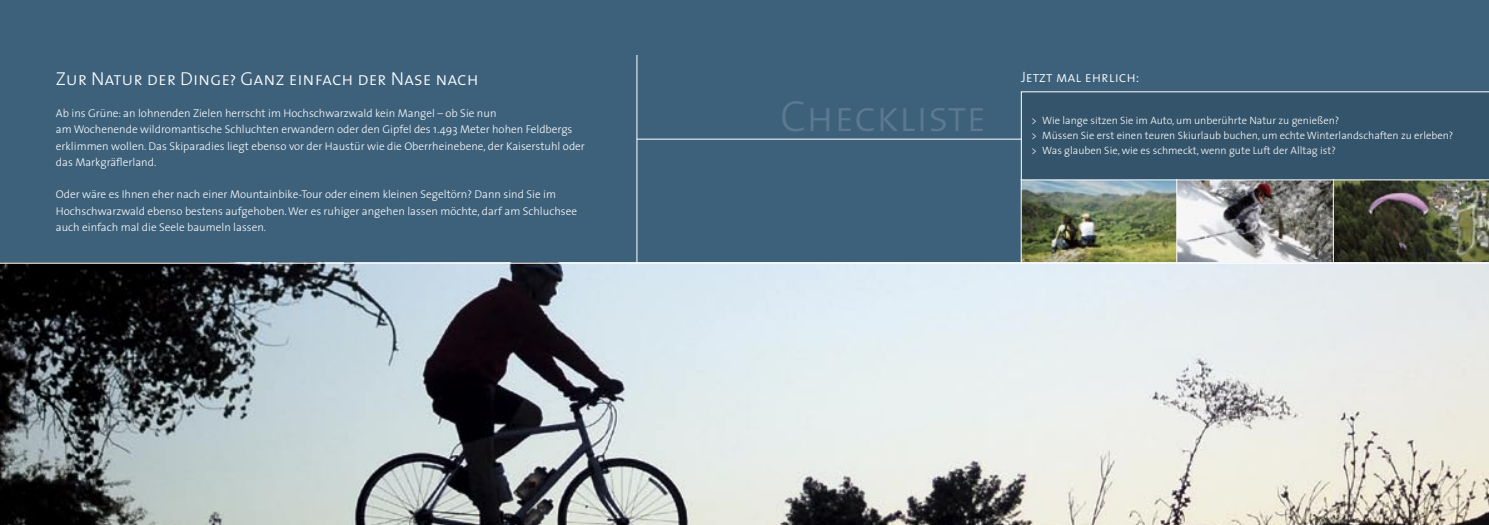
<style>
.page{position:relative;width:1489px;height:525px;background:#fff}
.page>*{position:absolute;margin:0;border:0;box-sizing:border-box;transform-origin:0 0}
.t1{font:43.75px "The Sans Light Caps";color:#5d7991}
.t2{font:18.75px "The Sans Light Caps";color:#fff}
.t3{font:15px "The Sans Light Caps";color:#fff}
.t4{font:300 11.25px/16.2px "The Sans";color:#fff}
.t5{font:300 10.62px "The Sans";color:#fff}
</style>
<div class="page">
<div style="left:0;top:0;width:1488px;height:524px;background:#3d617b"></div>
<img style="left:1021px;top:180px;width:467px;height:82px">
<hr style="left:1020px;top:179px;width:1px;height:84px;background:#fff">
<hr style="left:1176px;top:179px;width:1px;height:84px;background:#fff">
<hr style="left:1332px;top:179px;width:1px;height:84px;background:#fff">
<img style="left:0;top:263px;width:1488px;height:261px">
<hr style="left:0;top:262px;width:1488px;height:1px;background:#fff">
<hr style="left:636px;top:139px;width:385px;height:1px;background:#fff">
<hr style="left:636px;top:55px;width:1px;height:207px;background:#fff">
<div style="left:1020px;top:91px;width:468px;height:89px;background:#34546b"></div>
<p class="t2" style="left:56px;top:63px;width:424px">Zur Natur der Dinge? Ganz einfach der Nase nach</p>
<p class="t4" style="left:56px;top:105px;width:518px">Ab ins Grüne: an lohnenden Zielen herrscht im Hochschwarzwald kein Mangel – ob Sie nun<br>am Wochenende wildromantische Schluchten erwandern oder den Gipfel des 1.493 Meter hohen Feldbergs</p>
<p class="t4" style="left:56px;top:137px;width:530px">erklimmen wollen. Das Skiparadies liegt ebenso vor der Haustür wie die Oberrheinebene, der Kaiserstuhl oder das Markgräflerland.</p>
<p class="t4" style="left:56px;top:186px;width:522px">Oder wäre es Ihnen eher nach einer Mountainbike-Tour oder einem kleinen Segeltörn? Dann sind Sie im<br>Hochschwarzwald ebenso bestens aufgehoben. Wer es ruhiger angehen lassen möchte, darf am Schluchsee auch einfach mal die Seele baumeln lassen.</p>
<p class="t1" style="left:780px;top:79px;width:208px">Checkliste</p>
<p class="t3" style="left:1020px;top:64px;width:120px">Jetzt mal ehrlich:</p>
<p class="t5" style="left:1031px;top:112px;width:309px">&gt; Wie lange sitzen Sie im Auto, um unberührte Natur zu genießen?</p>
<p class="t5" style="left:1031px;top:127px;width:423px">&gt; Müssen Sie erst einen teuren Skiurlaub buchen, um echte Winterlandschaften zu erleben?</p>
<p class="t5" style="left:1031px;top:142px;width:305px">&gt; Was glauben Sie, wie es schmeckt, wenn gute Luft der Alltag ist?</p>
</div>
